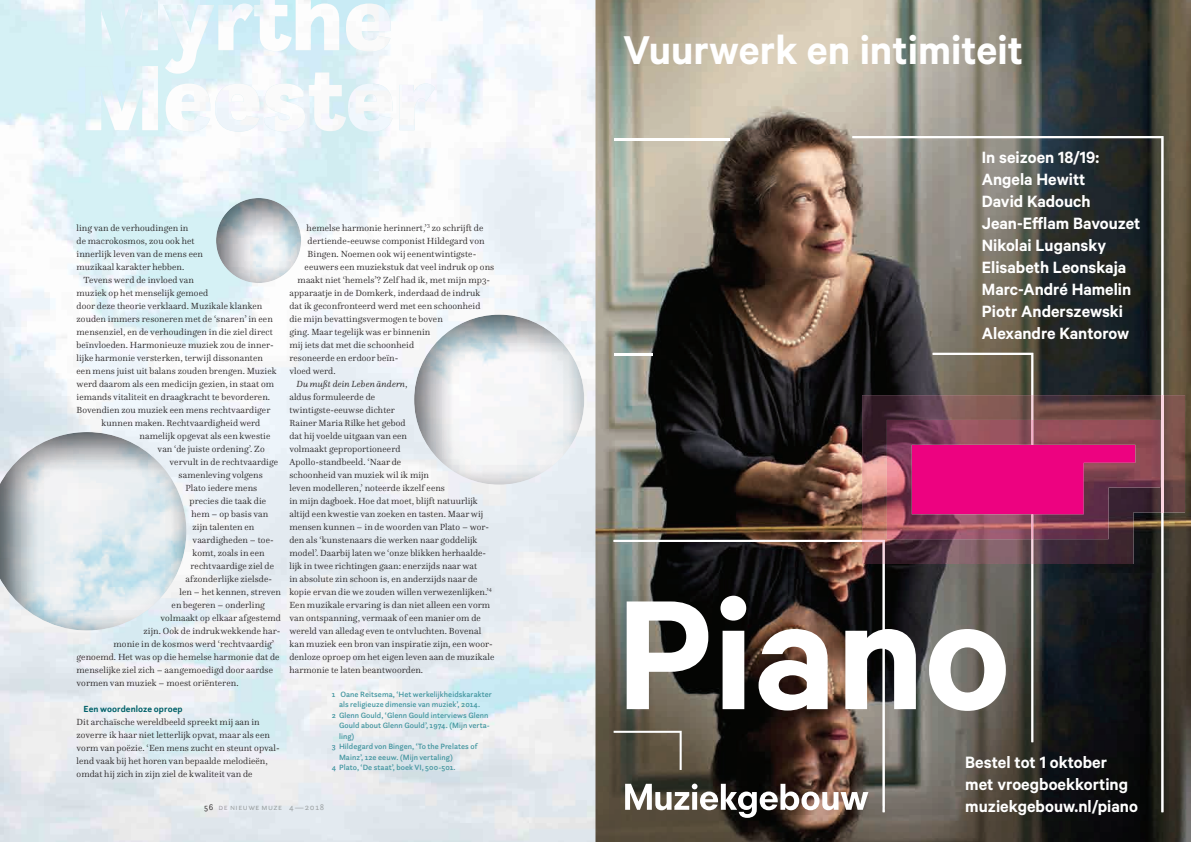
<style>
.page{position:relative;width:1191px;height:842px;background:#fff}
.page>*{position:absolute;margin:0;border:0;box-sizing:border-box;transform-origin:0 0}
.t1{font:600 175.3px "Calibre";color:#fff}
.t2{font:600 45.2px "Calibre";color:#fff}
.t3{font:600 18.5px/22.2px "Calibre";color:#fff}
.t4{font:600 18.4px/22px "Calibre";color:#fff}
.t5{font:300 9.2px/13px "Questa";letter-spacing:.01em;color:#231f20}
.t6{font:italic 300 9.2px "Questa";letter-spacing:.01em;color:#231f20}
.t7{font:700 9.2px "Questa Sans";letter-spacing:.01em;color:#00616a}
.t8{font:300 8.5px "Questa Sans";letter-spacing:.06em;color:#a8a8a5}
.t9{font:500 8px "Questa Sans";letter-spacing:.01em;color:#40949e}
.s1{font-style:normal}
.s2{color:#231f20}
</style>
<div class="page">
<img style="left:0;top:0;width:1191px;height:842px">
<hr style="left:613px;top:138px;width:116px;height:2px;background:#fff">
<hr style="left:613px;top:354px;width:39px;height:2px;background:#fff">
<svg style="left:613px;top:540px;width:239px;height:272px;background:#3d332b"></svg>
<svg style="left:613px;top:731px;width:68px;height:39px;background:#605849"></svg>
<svg style="left:852px;top:136px;width:311px;height:676px;background:#4c4b46"></svg>
<svg style="left:625px;top:783px;width:243px;height:35px"></svg>
<img style="left:862px;top:395px;width:323px;height:169px">
<svg style="left:862px;top:540px;width:22px;height:24px"></svg>
<hr style="left:1161px;top:395px;width:2px;height:117px;background:#fad5e1">
<img style="left:1135px;top:420px;width:25px;height:119px">
<svg style="left:911px;top:353px;width:224px;height:389px;background:#4b4242"></svg>
<img style="left:887px;top:420px;width:221px;height:119px">
<img style="left:85px;top:0;width:350px;height:132px">
<div style="left:0;top:431px;width:188px;height:200px;background:#231f20;opacity:.25"></div>
<div style="left:413px;top:313px;width:172px;height:172px;background:#231f20;opacity:.15"></div>
<div style="left:215px;top:197px;width:87px;height:87px;background:#231f20;opacity:.15"></div>
<p class="t5" style="left:77px;top:221px;width:128px">ling van de verhoudingen in<br>de macrokosmos, zou ook het innerlijk leven van de mens een muzikaal karakter hebben.</p>
<p class="t5" style="left:84px;top:273px;width:112px">Tevens werd de invloed van</p>
<p class="t5" style="left:77px;top:286px;width:133px">muziek op het menselijk gemoed</p>
<p class="t5" style="left:77px;top:299px;width:187px">door deze theorie verklaard. Muzikale klanken</p>
<p class="t5" style="left:77px;top:312px;width:198px">zouden immers resoneren met de ‘snaren’ in een</p>
<p class="t5" style="left:77px;top:325px;width:198px">mensenziel, en de verhoudingen in die ziel direct</p>
<p class="t5" style="left:77px;top:338px;width:199px">beïnvloeden. Harmonieuze muziek zou de inner-</p>
<p class="t5" style="left:77px;top:351px;width:188px">lijke harmonie versterken, terwijl dissonanten</p>
<p class="t5" style="left:77px;top:364px;width:202px">een mens juist uit balans zouden brengen. Muziek</p>
<p class="t5" style="left:77px;top:377px;width:199px">werd daarom als een medicijn gezien, in staat om</p>
<p class="t5" style="left:77px;top:390px;width:195px">iemands vitaliteit en draagkracht te bevorderen.</p>
<p class="t5" style="left:77px;top:403px;width:195px">Bovendien zou muziek een mens rechtvaardiger</p>
<p class="t5" style="left:102px;top:416px;width:160px">kunnen maken. Rechtvaardigheid werd</p>
<p class="t5" style="left:140px;top:429px;width:132px">namelijk opgevat als een kwestie</p>
<p class="t5" style="left:158px;top:442px;width:109px">van ‘de juiste ordening’. Zo</p>
<p class="t5" style="left:170px;top:455px;width:110px">vervult in de rechtvaardige</p>
<p class="t5" style="left:179px;top:468px;width:86px">samenleving volgens</p>
<p class="t5" style="left:186px;top:481px;width:73px">Plato iedere mens</p>
<p class="t5" style="left:190px;top:494px;width:78px">precies die taak die</p>
<p class="t5" style="left:192px;top:507px;width:78px">hem – op basis van</p>
<p class="t5" style="left:193px;top:520px;width:63px">zijn talenten en</p>
<p class="t5" style="left:193px;top:533px;width:83px">vaardigheden – toe-</p>
<p class="t5" style="left:193px;top:546px;width:73px">komt, zoals in een</p>
<p class="t5" style="left:191px;top:559px;width:85px">rechtvaardige ziel de</p>
<p class="t5" style="left:186px;top:572px;width:88px">afzonderlijke zielsde-</p>
<p class="t5" style="left:180px;top:585px;width:103px">len – het kennen, streven</p>
<p class="t5" style="left:172px;top:598px;width:95px">en begeren – onderling</p>
<p class="t5" style="left:161px;top:611px;width:122px">volmaakt op elkaar afgestemd</p>
<p class="t5" style="left:144px;top:624px;width:138px">zijn. Ook de indrukwekkende har-</p>
<p class="t5" style="left:114px;top:637px;width:162px">monie in de kosmos werd ‘rechtvaardig’</p>
<p class="t5" style="left:77px;top:650px;width:204px">genoemd. Het was op die hemelse harmonie dat de</p>
<p class="t5" style="left:77px;top:663px;width:198px">menselijke ziel zich – aangemoedigd door aardse</p>
<p class="t5" style="left:77px;top:676px;width:163px">vormen van muziek – moest oriënteren.</p>
<p class="t7" style="left:84px;top:703px;width:101px">Een woordenloze oproep</p>
<p class="t5" style="left:77px;top:715px;width:205px">Dit archaïsche wereldbeeld spreekt mij aan in zoverre ik haar niet letterlijk opvat, maar als een vorm van poëzie. ‘Een mens zucht en steunt opval&shy;lend vaak bij het horen van bepaalde melodieën, omdat hij zich in zijn ziel de kwaliteit van de</p>
<p class="t5" style="left:307px;top:221px;width:178px">hemelse harmonie herinnert,’<sup>3</sup> zo schrijft de</p>
<p class="t5" style="left:308px;top:234px;width:178px">dertiende-eeuwse componist Hildegard von</p>
<p class="t5" style="left:308px;top:247px;width:170px">Bingen. Noemen ook wij eenentwintigste-</p>
<p class="t5" style="left:305px;top:260px;width:191px">eeuwers een muziekstuk dat veel indruk op ons</p>
<p class="t5" style="left:298px;top:273px;width:194px">maakt niet ‘hemels’? Zelf had ik, met mijn mp3-</p>
<p class="t5" style="left:289px;top:286px;width:192px">apparaatje in de Domkerk, inderdaad de indruk</p>
<p class="t5" style="left:289px;top:299px;width:192px">dat ik geconfronteerd werd met een schoonheid</p>
<p class="t5" style="left:289px;top:312px;width:155px">die mijn bevattingsvermogen te boven</p>
<p class="t5" style="left:289px;top:325px;width:142px">ging. Maar tegelijk was er binnenin</p>
<p class="t5" style="left:289px;top:338px;width:126px">mij iets dat met die schoonheid</p>
<p class="t5" style="left:289px;top:351px;width:110px">resoneerde en erdoor beïn-</p>
<p class="t5" style="left:289px;top:364px;width:48px">vloed werd.</p>
<p class="t6" style="left:296px;top:378px;width:113px">Du mußt dein Leben ändern<span class="s1">,</span></p>
<p class="t5" style="left:289px;top:390px;width:87px">aldus formuleerde de</p>
<p class="t5" style="left:289px;top:403px;width:107px">twintigste-eeuwse dichter</p>
<p class="t5" style="left:289px;top:416px;width:118px">Rainer Maria Rilke het gebod</p>
<p class="t5" style="left:289px;top:429px;width:119px">dat hij voelde uitgaan van een</p>
<p class="t5" style="left:289px;top:442px;width:113px">volmaakt geproportioneerd</p>
<p class="t5" style="left:289px;top:455px;width:113px">Apollo-standbeeld. ‘Naar de</p>
<p class="t5" style="left:289px;top:468px;width:141px">schoonheid van muziek wil ik mijn</p>
<p class="t5" style="left:289px;top:481px;width:157px">leven modelleren,’ noteerde ikzelf eens</p>
<p class="t5" style="left:289px;top:494px;width:190px">in mijn dagboek. Hoe dat moet, blijft natuurlijk</p>
<p class="t5" style="left:289px;top:507px;width:195px">altijd een kwestie van zoeken en tasten. Maar wij</p>
<p class="t5" style="left:289px;top:520px;width:201px">mensen kunnen – in de woorden van Plato – wor-</p>
<p class="t5" style="left:289px;top:533px;width:190px">den als ‘kunstenaars die werken naar goddelijk</p>
<p class="t5" style="left:289px;top:546px;width:198px">model’. Daarbij laten we ‘onze blikken herhaalde-</p>
<p class="t5" style="left:289px;top:559px;width:189px">lijk in twee richtingen gaan: enerzijds naar wat</p>
<p class="t5" style="left:289px;top:572px;width:190px">in absolute zin schoon is, en anderzijds naar de</p>
<p class="t5" style="left:289px;top:585px;width:204px">kopie ervan die we zouden willen verwezenlijken.’<sup>4</sup></p>
<p class="t5" style="left:289px;top:598px;width:202px">Een muzikale ervaring is dan niet alleen een vorm</p>
<p class="t5" style="left:289px;top:611px;width:193px">van ontspanning, vermaak of een manier om de</p>
<p class="t5" style="left:289px;top:624px;width:193px">wereld van alledag even te ontvluchten. Bovenal</p>
<p class="t5" style="left:289px;top:637px;width:205px">kan muziek een bron van inspiratie zijn, een woor-</p>
<p class="t5" style="left:289px;top:650px;width:206px">denloze oproep om het eigen leven aan de muzikale</p>
<p class="t5" style="left:289px;top:663px;width:135px">harmonie te laten beantwoorden.</p>
<p class="t9" style="left:332px;top:689px;width:161px">1 Oane Reitsema, ‘Het werkelijkheidskarakter</p>
<p class="t9" style="left:339px;top:699px;width:143px">als religieuze dimensie van muziek’, 2014.</p>
<p class="t9" style="left:332px;top:710px;width:158px">2 Glenn Gould, ‘Glenn Gould interviews Glenn</p>
<p class="t9" style="left:339px;top:720px;width:152px">Gould about Glenn Gould’, 1974. (Mijn verta-</p>
<p class="t9" style="left:339px;top:731px;width:17px">ling)</p>
<p class="t9" style="left:332px;top:741px;width:147px">3 Hildegard von Bingen, ‘To the Prelates of</p>
<p class="t9" style="left:339px;top:752px;width:115px">Mainz’, 12e eeuw. (Mijn vertaling)</p>
<p class="t9" style="left:332px;top:762px;width:125px">4 Plato, ‘De staat’, boek VI, 500-501.</p>
<p class="t8" style="left:204px;top:802px;width:122px"><span class="s2">56</span> de nieuwe muze 4—2018</p>
<h2 class="t2" style="left:623px;top:23px;width:401px">Vuurwerk en intimiteit</h2>
<h3 class="t4" style="left:981px;top:146px;width:160px">In seizoen 18/19:<br>Angela Hewitt<br>David Kadouch<br>Jean-Efflam Bavouzet<br>Nikolai Lugansky<br>Elisabeth Leonskaja<br>Marc-André Hamelin<br>Piotr Anderszewski<br>Alexandre Kantorow</h3>
<h1 class="t1" style="left:616px;top:550px;width:395px">Piano</h1>
<h3 class="t3" style="left:965px;top:750px;width:174px">Bestel tot 1 oktober met vroegboekkorting muziekgebouw.nl/piano</h3>
</div>
